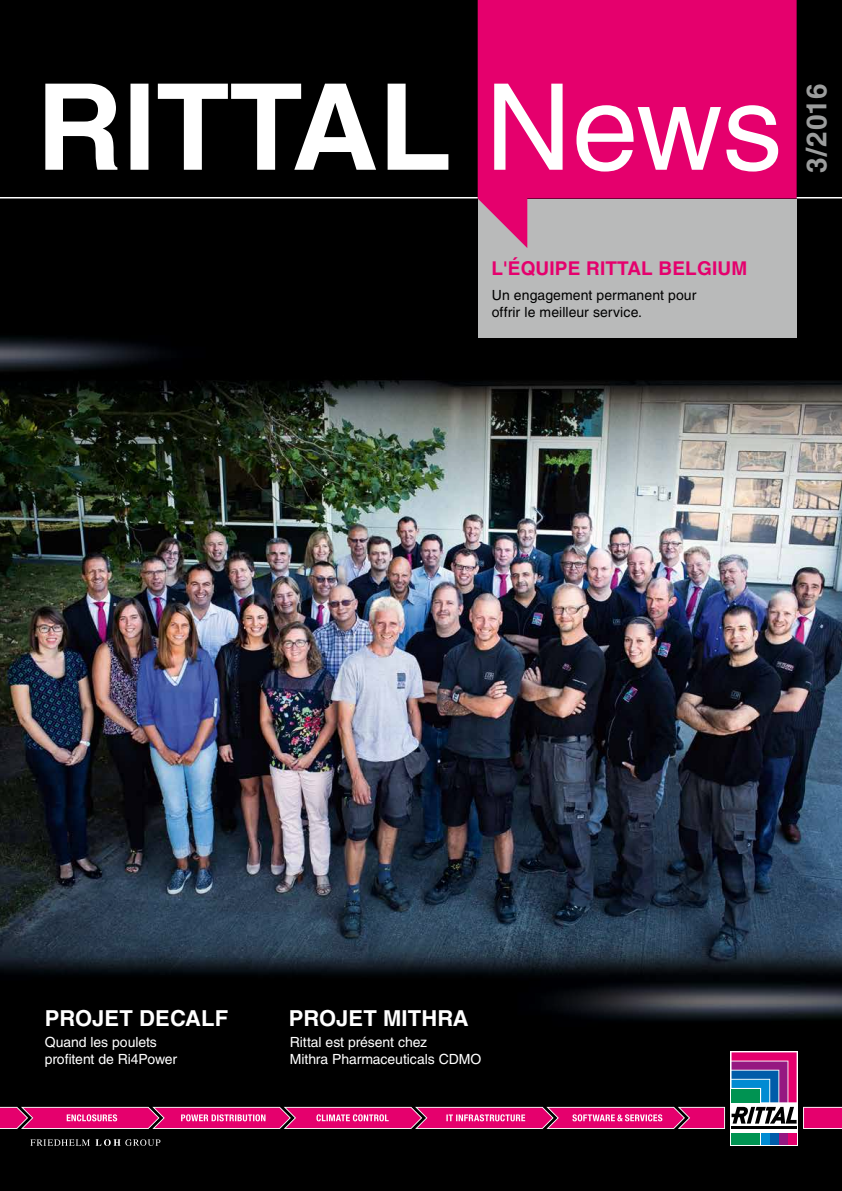
<style>
.page{position:relative;width:842px;height:1191px;background:#000}
.page>*{position:absolute;margin:0;border:0;box-sizing:border-box;transform-origin:0 0}
.t1{font:700 28px "Helvetica LT Std";color:#9c9d9d}
.t2{font:700 22px "Helvetica LT Std";letter-spacing:.005em;color:#fff}
.t3{font:700 19px "Helvetica LT Std";letter-spacing:.01em;color:#e5006d}
.t4{font:14px/16.8px "Helvetica LT Std";letter-spacing:-.005em;color:#fff}
.t5{font:14px/16.8px "Helvetica LT Std";letter-spacing:.005em;color:#000}
</style>
<div class="page">
<img style="left:0;top:493px;width:842px;height:359px">
<img style="left:0;top:198px;width:842px;height:295px">
<svg style="left:0;top:852px;width:842px;height:168px"></svg>
<div style="left:478px;top:186px;width:319px;height:152px;background:#b9baba"></div>
<svg style="left:478px;top:0;width:319px;height:248px;fill:#e5006d"></svg>
<svg style="left:45px;top:84px;width:733px;height:87px"></svg>
<svg style="left:30px;top:1139px;width:130px;height:7px"></svg>
<svg style="left:730px;top:1051px;width:68px;height:94px"></svg>
<hr style="left:731px;top:1126px;width:66px;height:3px;background:#000">
<div style="left:731px;top:1132px;width:29px;height:12px;background:#009352"></div>
<div style="left:761px;top:1132px;width:8px;height:12px;background:#008bd2"></div>
<div style="left:770px;top:1132px;width:8px;height:12px;background:#005ca9"></div>
<div style="left:779px;top:1132px;width:8px;height:12px;background:#951881"></div>
<svg style="left:731px;top:1052px;width:66px;height:71px;background:#7c6291"></svg>
<div style="left:788px;top:1132px;width:9px;height:12px;background:#e5006d"></div>
<svg style="left:803px;top:1106px;width:39px;height:23px"></svg>
<svg style="left:0;top:1106px;width:725px;height:23px;background:#d82c7e"></svg>
<hr style="left:0;top:197px;width:478px;height:1px;background:#fff">
<hr style="left:797px;top:197px;width:45px;height:1px;background:#fff">
<h3 class="t3" style="left:491px;top:257px;width:257px">L'ÉQUIPE RITTAL BELGIUM</h3>
<p class="t5" style="left:492px;top:287px;width:206px">Un engagement permanent pour offrir le meilleur service.</p>
<h1 class="t1" style="left:799px;top:173px;width:92px;rotate:-90deg">3/2016</h1>
<h2 class="t2" style="left:45px;top:1004px;width:185px">PROJET DECALF</h2>
<h2 class="t2" style="left:289px;top:1004px;width:182px">PROJET MITHRA</h2>
<p class="t4" style="left:45px;top:1033px;width:134px">Quand les poulets profitent de Ri4Power</p>
<p class="t4" style="left:290px;top:1033px;width:193px">Rittal est présent chez<br>Mithra Pharmaceuticals CDMO</p>
</div>
